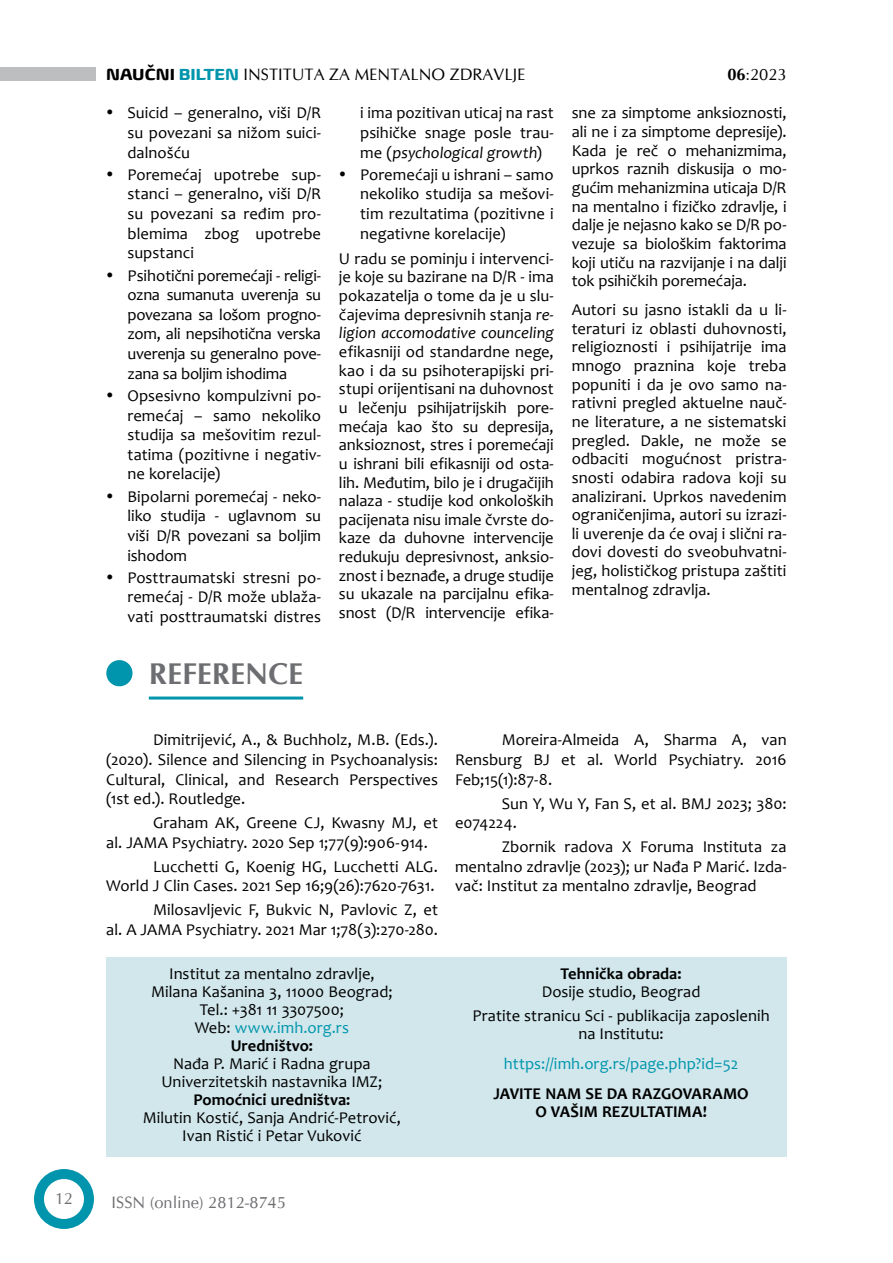
<style>
.page{position:relative;width:893px;height:1263px;background:#fff}
.page>*{position:absolute;margin:0;border:0;box-sizing:border-box;transform-origin:0 0}
.t1{font:700 30px "CG Omega";color:#6d6e71}
.t2{font:16.5px/18.6px "Candara";color:#000;text-align:justify}
.t3{font:700 16.5px/18px "Candara";color:#000;text-align:center}
.t4{font:16.5px "CG Omega";color:#000}
.t5{font:16.5px "Candara";letter-spacing:.005em;color:#0095ac}
.t6{font:16.5px "CG Omega";color:#6d6e71}
.s1{font-family:"Biome W04";font-weight:700}
.s2{font-family:"Biome W04";font-weight:700;color:#0095ac}
.s3{font-weight:700}
.s4{font-style:italic}
.s5{color:#0095ac}
</style>
<div class="page">
<div style="left:34px;top:1169px;width:60px;height:60px;background:#0095ac;border-radius:50%"></div>
<div style="left:44px;top:1179px;width:40px;height:40px;background:#fff;border-radius:50%"></div>
<div style="left:0;top:67px;width:96px;height:14px;background:#bcbec0"></div>
<div style="left:106px;top:957px;width:681px;height:200px;background:#d1e7ec"></div>
<hr style="left:149px;top:696px;width:154px;height:3px;background:#0095ac">
<div style="left:106px;top:660px;width:27px;height:26px;background:#0095ac;border-radius:50%"></div>
<p class="t6" style="left:55px;top:1188px;width:20px">12</p>
<p class="t4" style="left:106px;top:64px;width:421px"><span class="s1">NAUČNI</span> <span class="s2">BILTEN</span> INSTITUTA ZA MENTALNO ZDRAVLJE</p>
<p class="t4" style="left:727px;top:65px;width:61px"><span class="s3">06</span>:2023</p>
<p class="t2" style="left:128px;top:103px;width:195px;line-height:19.6px">Suicid – generalno, viši D/R su povezani sa nižom suici&shy;dalnošću</p>
<p class="t2" style="left:128px;top:164px;width:195px;line-height:19.6px">Poremećaj upotrebe sup&shy;stanci – generalno, viši D/R su povezani sa ređim pro&shy;blemima zbog upotrebe supstanci</p>
<p class="t2" style="left:128px;top:265px;width:195px;line-height:19.6px">Psihotični poremećaji - religi&shy;ozna sumanuta uverenja su povezana sa lošom progno&shy;zom, ali nepsihotična verska uverenja su generalno pove&shy;zana sa boljim ishodima</p>
<p class="t2" style="left:127px;top:386px;width:195px;line-height:19.6px">Opsesivno kompulzivni po&shy;remećaj – samo nekoliko studija sa mešovitim rezul&shy;tatima (pozitivne i negativ&shy;ne korelacije)</p>
<p class="t2" style="left:127px;top:486px;width:195px;line-height:19.6px">Bipolarni poremećaj - neko&shy;liko studija - uglavnom su viši D/R povezani sa boljim ishodom</p>
<p class="t2" style="left:127px;top:567px;width:195px;line-height:19.6px">Posttraumatski stresni po&shy;remećaj - D/R može ublaža&shy;vati posttraumatski distres</p>
<h1 class="t1" style="left:149px;top:654px;width:156px">REFERENCE</h1>
<p class="t2" style="left:360px;top:103px;width:195px;line-height:19.6px">i ima pozitivan uticaj na rast psihičke snage posle trau&shy;me (<span class="s4">psychological growth</span>)</p>
<p class="t2" style="left:360px;top:164px;width:195px;line-height:19.6px">Poremećaji u ishrani – samo nekoliko studija sa mešovi&shy;tim rezultatima (pozitivne i negativne korelacije)</p>
<p class="t2" style="left:339px;top:249px;width:216px">U radu se pominju i intervenci&shy;je koje su bazirane na D/R - ima pokazatelja o tome da je u slu&shy;čajevima depresivnih stanja <span class="s4">re&shy;ligion accomodative counceling</span></p>
<p class="t2" style="left:339px;top:342px;width:216px">efikasniji od standardne nege, kao i da su psihoterapijski pri&shy;stupi orijentisani na duhovnost u lečenju psihijatrijskih pore&shy;mećaja kao što su depresija, anksioznost, stres i poremećaji u ishrani bili efikasniji od osta&shy;lih. Međutim, bilo je i drugačijih nalaza - studije kod onkoloških pacijenata nisu imale čvrste do&shy;kaze da duhovne intervencije redukuju depresivnost, anksio&shy;znost i beznađe, a druge studije su ukazale na parcijalnu efika&shy;snost (D/R intervencije efika-</p>
<p class="t2" style="left:572px;top:104px;width:216px">sne za simptome anksioznosti, ali ne i za simptome depresije).<br>Kada je reč o mehanizmima, uprkos raznih diskusija o mo&shy;gućim mehanizmina uticaja D/R na mentalno i fizičko zdravlje, i dalje je nejasno kako se D/R po&shy;vezuje sa biološkim faktorima koji utiču na razvijanje i na dalji tok psihičkih poremećaja.</p>
<p class="t2" style="left:572px;top:300px;width:216px">Autori su jasno istakli da u li&shy;teraturi iz oblasti duhovnosti, religioznosti i psihijatrije ima mnogo praznina koje treba popuniti i da je ovo samo na&shy;rativni pregled aktuelne nauč&shy;ne literature, a ne sistematski pregled. Dakle, ne može se odbaciti mogućnost pristra&shy;snosti odabira radova koji su analizirani. Uprkos navedenim ograničenjima, autori su izrazi&shy;li uverenje da će ovaj i slični ra&shy;dovi dovesti do sveobuhvatni&shy;jeg, holističkog pristupa zaštiti mentalnog zdravlja.</p>
<p class="t2" style="left:106px;top:730px;width:333px;line-height:19.6px;text-indent:47px">Dimitrijević, A., &amp; Buchholz, M.B. (Eds.). (2020). Silence and Silencing in Psychoanalysis:<br>Cultural, Clinical, and Research Perspectives (1st ed.). Routledge.</p>
<p class="t2" style="left:106px;top:813px;width:333px;line-height:19.6px;text-indent:47px">Graham AK, Greene CJ, Kwasny MJ, et al. JAMA Psychiatry. 2020 Sep 1;77(9):906-914.</p>
<p class="t2" style="left:106px;top:856px;width:333px;line-height:19.6px;text-align:right">Lucchetti G, Koenig HG, Lucchetti ALG.<br>World J Clin Cases. 2021 Sep 16;9(26):7620-7631.</p>
<p class="t2" style="left:106px;top:900px;width:333px;line-height:19.6px;text-align:right">Milosavljevic F, Bukvic N, Pavlovic Z, et<br>al. A JAMA Psychiatry. 2021 Mar 1;78(3):270-280.</p>
<p class="t2" style="left:151px;top:965px;width:243px;line-height:18px;text-align:center">Institut za mentalno zdravlje,<br>Milana Kašanina 3, 11000 Beograd;<br>Tel.: +381 11 3307500;<br>Web: <span class="s5">www.imh.org.rs<br></span><span class="s3">Uredništvo:</span></p>
<p class="t2" style="left:161px;top:1055px;width:222px;line-height:18px;text-align:center">Nađa P. Marić i Radna grupa<br>Univerzitetskih nastavnika IMZ;</p>
<p class="t3" style="left:193px;top:1091px;width:158px">Pomoćnici uredništva:</p>
<p class="t2" style="left:143px;top:1109px;width:260px;line-height:18px;text-align:center">Milutin Kostić, Sanja Andrić-Petrović,<br>Ivan Ristić i Petar Vuković</p>
<p class="t2" style="left:455px;top:730px;width:333px;line-height:19.6px;text-indent:47px">Moreira-Almeida A, Sharma A, van Rensburg BJ et al. World Psychiatry. 2016<br>Feb;15(1):87-8.</p>
<p class="t2" style="left:455px;top:793px;width:333px;line-height:19.6px;text-indent:47px">Sun Y, Wu Y, Fan S, et al. BMJ 2023; 380: e074224.</p>
<p class="t2" style="left:455px;top:837px;width:333px;line-height:19.6px;text-indent:47px">Zbornik radova X Foruma Instituta za mentalno zdravlje (2023); ur Nađa P Marić. Izda&shy;vač: Institut za mentalno zdravlje, Beograd</p>
<p class="t3" style="left:561px;top:965px;width:122px">Tehnička obrada:</p>
<p class="t2" style="left:472px;top:980px;width:299px;line-height:24px;text-align:center">Dosije studio, Beograd<br>Pratite stranicu Sci - publikacija zaposlenih</p>
<p class="t2" style="left:578px;top:1024px;width:87px">na Institutu:</p>
<p class="t5" style="left:504px;top:1053px;width:236px">https://imh.org.rs/page.php?id=52</p>
<p class="t3" style="left:494px;top:1084px;width:257px">JAVITE NAM SE DA RAZGOVARAMO<br>O VAŠIM REZULTATIMA!</p>
<p class="t6" style="left:112px;top:1193px;width:176px">ISSN (online) 2812-8745</p>
</div>
